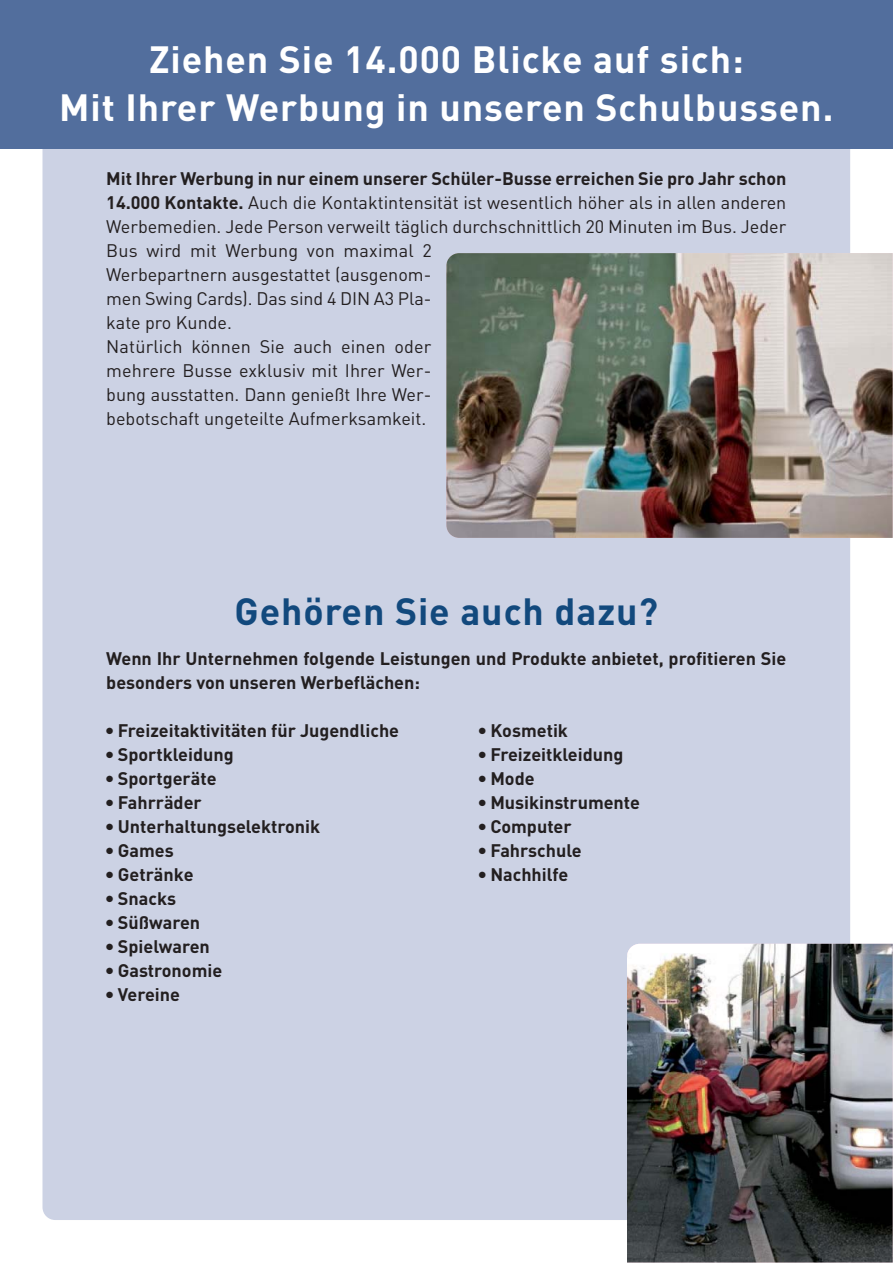
<style>
.page{position:relative;width:893px;height:1263px;background:#fff}
.page>*{position:absolute;margin:0;border:0;box-sizing:border-box;transform-origin:0 0}
.t1{font:700 37.5px/48px "DIN";letter-spacing:.025em;color:#fff;text-align:center}
.t2{font:700 37.5px "DIN";letter-spacing:.025em;color:#12497d}
.t3{font:18px/24px "DIN";color:#231f20}
.t4{font:700 18px/24px "DIN";color:#231f20}
.s1{font-weight:700}
</style>
<div class="page">
<div style="left:43px;top:43px;width:807px;height:1177px;background:#ccd2e4;border-radius:13px"></div>
<div style="left:0;top:0;width:893px;height:149px;background:#526e9d"></div>
<img style="left:459px;top:253px;width:434px;height:285px">
<img style="left:446px;top:253px;width:13px;height:285px">
<img style="left:627px;top:944px;width:266px;height:319px">
<h1 class="t1" style="left:59px;top:39px;width:775px">Ziehen Sie 14.000 Blicke auf sich:<br>Mit Ihrer Werbung in unseren Schulbussen.</h1>
<p class="t3" style="left:106px;top:169px;width:682px"><span class="s1">Mit Ihrer Werbung in nur einem unserer Schüler-Busse erreichen Sie pro Jahr schon 14.000 Kontakte.</span> Auch die Kontaktintensität ist wesentlich höher als in allen anderen Werbemedien. Jede Person verweilt täglich durchschnittlich 20 Minuten im Bus. Jeder Bus wird mit Werbung von maximal 2<br>Werbepartnern ausgestattet (ausgenom-<br>men Swing Cards). Das sind 4 DIN A3 Pla-<br>kate pro Kunde.<br>Natürlich können Sie auch einen oder<br>mehrere Busse exklusiv mit Ihrer Wer-<br>bung ausstatten. Dann genießt Ihre Wer-<br>bebotschaft ungeteilte Aufmerksamkeit.</p>
<h1 class="t2" style="left:235px;top:599px;width:425px">Gehören Sie auch dazu?</h1>
<p class="t4" style="left:106px;top:648px;width:681px">Wenn Ihr Unternehmen folgende Leistungen und Produkte anbietet, profitieren Sie besonders von unseren Werbeflächen:</p>
<p class="t4" style="left:106px;top:720px;width:294px">● Freizeitaktivitäten für Jugendliche</p>
<p class="t4" style="left:106px;top:744px;width:129px">● Sportkleidung</p>
<p class="t4" style="left:106px;top:768px;width:112px">● Sportgeräte</p>
<p class="t4" style="left:106px;top:792px;width:97px">● Fahrräder</p>
<p class="t4" style="left:106px;top:816px;width:215px">● Unterhaltungselektronik</p>
<p class="t4" style="left:106px;top:840px;width:69px">● Games</p>
<p class="t4" style="left:106px;top:864px;width:89px">● Getränke</p>
<p class="t4" style="left:106px;top:888px;width:71px">● Snacks</p>
<p class="t4" style="left:106px;top:912px;width:95px">● Süßwaren</p>
<p class="t4" style="left:106px;top:936px;width:105px">● Spielwaren</p>
<p class="t4" style="left:106px;top:960px;width:117px">● Gastronomie</p>
<p class="t4" style="left:106px;top:984px;width:75px">● Vereine</p>
<p class="t4" style="left:479px;top:721px;width:91px">● Kosmetik</p>
<p class="t4" style="left:479px;top:745px;width:146px">● Freizeitkleidung</p>
<p class="t4" style="left:479px;top:769px;width:57px">● Mode</p>
<p class="t4" style="left:479px;top:793px;width:163px">● Musikinstrumente</p>
<p class="t4" style="left:479px;top:817px;width:94px">● Computer</p>
<p class="t4" style="left:479px;top:840px;width:104px">● Fahrschule</p>
<p class="t4" style="left:479px;top:864px;width:91px">● Nachhilfe</p>
</div>
